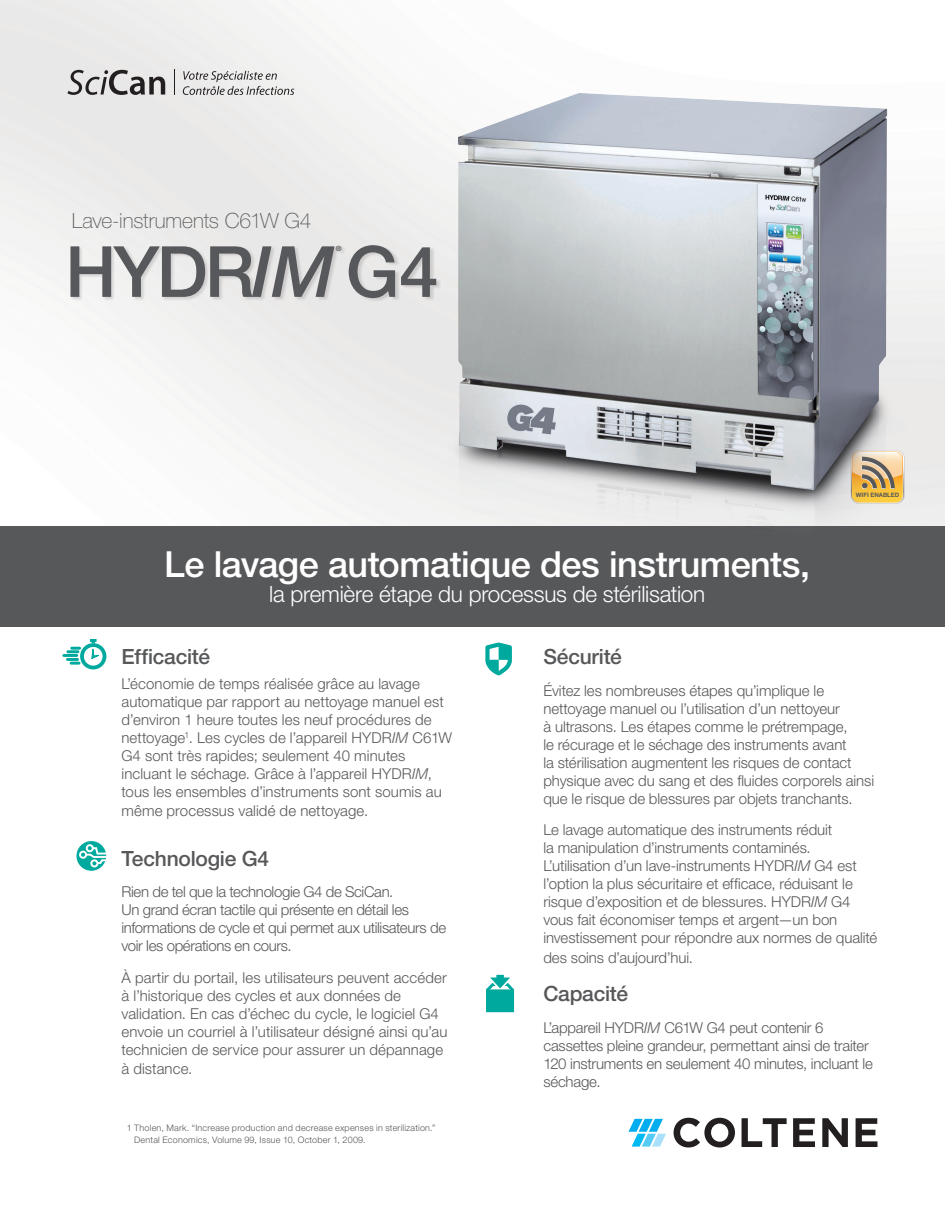
<style>
.page{position:relative;width:945px;height:1215px;background:#fff}
.page>*{position:absolute;margin:0;border:0;box-sizing:border-box;transform-origin:0 0}
.t1{font:500 70.8px "Helvetica Neue LT Pro";letter-spacing:-.04em;color:#57585b}
.Body_-_F_B{font:500 36px "Helvetica Neue LT Pro";letter-spacing:-.015em;color:#fff}
.Body_copy_-_Product{font:300 22.5px "Helvetica Neue LT Pro";letter-spacing:-.015em;color:#fff}
.t2{font:100 21px "Helvetica Neue LT Pro";letter-spacing:-.005em;color:#57585a}
.Body_-_F_B-2{font:500 21px "Helvetica Neue LT Pro";letter-spacing:-.01em;color:#57585a}
.Sub_Header{font:500 21px "Helvetica Neue LT Pro";letter-spacing:-.01em;color:#57585a}
.Body{font:500 21px "Helvetica Neue LT Pro";letter-spacing:-.01em;color:#57585a}
.Body-2{font:300 15px/18px "Helvetica Neue LT Pro";letter-spacing:-.005em;color:#57585a}
.Body_-_F_B-3{font:300 15px/18px "Helvetica Neue LT Pro";color:#57585a}
.Body-3{font:300 15px/18px "Helvetica Neue LT Pro";letter-spacing:-.025em;color:#57585a}
.t3{font:300 9px/12px "Helvetica Neue LT Pro";letter-spacing:.025em;color:#57585a}
.t4{font:700 7.2px "Helvetica Neue LT Pro";color:#57585b}
.t5{font:700 6px "Helvetica Neue LT Pro";color:#57585a}
.s1{font-style:italic}
</style>
<div class="page">
<img style="left:0;top:0;width:945px;height:526px">
<div style="left:70px;top:245px;width:371px;height:58px;background:#231f20;opacity:.15"></div>
<div style="left:0;top:526px;width:945px;height:101px;background:#57585a"></div>
<div style="left:80px;top:643px;width:26px;height:26px;border:4px solid #00a99d;border-radius:50%"></div>
<svg style="left:90px;top:639px;width:14px;height:21px"></svg>
<svg style="left:64px;top:647px;width:16px;height:18px"></svg>
<svg style="left:77px;top:841px;width:29px;height:30px"></svg>
<div style="left:86px;top:844px;width:8px;height:8px;border:2px solid #fff;border-radius:50%"></div>
<div style="left:79px;top:851px;width:8px;height:8px;border:2px solid #fff;border-radius:50%"></div>
<div style="left:90px;top:859px;width:8px;height:8px;border:2px solid #fff;border-radius:50%"></div>
<svg style="left:80px;top:845px;width:27px;height:21px"></svg>
<svg style="left:485px;top:642px;width:27px;height:34px"></svg>
<svg style="left:486px;top:974px;width:28px;height:38px"></svg>
<img style="left:405px;top:62px;width:525px;height:464px">
<svg style="left:67px;top:70px;width:98px;height:25px;background:#a7a5a5"></svg>
<svg style="left:174px;top:70px;width:1px;height:25px"></svg>
<svg style="left:183px;top:71px;width:111px;height:24px"></svg>
<svg style="left:674px;top:1118px;width:61px;height:30px"></svg>
<svg style="left:742px;top:1118px;width:45px;height:29px"></svg>
<svg style="left:793px;top:1118px;width:22px;height:29px"></svg>
<svg style="left:822px;top:1118px;width:26px;height:29px"></svg>
<svg style="left:856px;top:1118px;width:22px;height:29px"></svg>
<svg style="left:628px;top:1119px;width:38px;height:28px"></svg>
<p class="t2" style="left:72px;top:209px;width:241px">Lave-instruments C61W G4</p>
<p class="t1" style="left:65px;top:229px;width:375px">HYDR<span class="s1">IM</span> G4</p>
<p class="t4" style="left:336px;top:244px;width:7px">®</p>
<p class="Body_-_F_B" style="left:164px;top:543px;width:647px">Le lavage automatique des instruments,</p>
<p class="Body_copy_-_Product" style="left:269px;top:581px;width:438px">la première étape du processus de stérilisation</p>
<p class="t5" style="left:856px;top:492px;width:45px">WIFI ENABLED</p>
<p class="Sub_Header" style="left:122px;top:644px;width:90px">Efficacité</p>
<p class="Body_-_F_B-3" style="left:122px;top:674px;width:332px">L’économie de temps réalisée grâce au lavage automatique par rapport au nettoyage manuel est d’environ 1 heure toutes les neuf procédures de nettoyage<sup>1</sup>. Les cycles de l’appareil HYDR<span class="s1">IM</span> C61W G4 sont très rapides; seulement 40 minutes incluant le séchage. Grâce à l’appareil HYDR<span class="s1">IM</span>, tous les ensembles d’instruments sont soumis au</p>
<p class="Body_-_F_B-3" style="left:122px;top:802px;width:248px">même processus validé de nettoyage.</p>
<p class="Body_-_F_B-2" style="left:122px;top:846px;width:149px">Technologie G4</p>
<p class="Body-3" style="left:122px;top:883px;width:326px">Rien de tel que la technologie G4 de SciCan.<br>Un grand écran tactile qui présente en détail les informations de cycle et qui permet aux utilisateurs de voir les opérations en cours.</p>
<p class="Body-2" style="left:122px;top:968px;width:327px">À partir du portail, les utilisateurs peuvent accéder à l’historique des cycles et aux données de validation. En cas d’échec du cycle, le logiciel G4 envoie un courriel à l’utilisateur désigné ainsi qu’au technicien de service pour assurer un dépannage</p>
<p class="Body-2" style="left:122px;top:1060px;width:72px">à distance.</p>
<p class="t3" style="left:134px;top:1122px;width:303px;text-indent:-8px">1 Tholen, Mark. “Increase production and decrease expenses in sterilization.”<br>Dental Economics, Volume 99, Issue 10, October 1, 2009.</p>
<p class="Body_-_F_B-2" style="left:543px;top:644px;width:80px">Sécurité</p>
<p class="Body_-_F_B-3" style="left:543px;top:681px;width:332px">Évitez les nombreuses étapes qu’implique le nettoyage manuel ou l’utilisation d’un nettoyeur<br>à ultrasons. Les étapes comme le prétrempage,<br>le récurage et le séchage des instruments avant<br>la stérilisation augmentent les risques de contact physique avec du sang et des fluides corporels ainsi que le risque de blessures par objets tranchants.</p>
<p class="Body-2" style="left:543px;top:821px;width:336px">Le lavage automatique des instruments réduit<br>la manipulation d’instruments contaminés.<br>L’utilisation d’un lave-instruments HYDR<span class="s1">IM</span> G4 est l’option la plus sécuritaire et efficace, réduisant le risque d’exposition et de blessures. HYDR<span class="s1">IM</span> G4 vous fait économiser temps et argent—un bon investissement pour répondre aux normes de qualité</p>
<p class="Body-2" style="left:543px;top:948px;width:151px">des soins d’aujourd’hui.</p>
<p class="Body" style="left:543px;top:981px;width:86px">Capacité</p>
<p class="Body-2" style="left:543px;top:1018px;width:331px">L’appareil HYDR<span class="s1">IM</span> C61W G4 peut contenir 6 cassettes pleine grandeur, permettant ainsi de traiter 120 instruments en seulement 40 minutes, incluant le séchage.</p>
</div>
